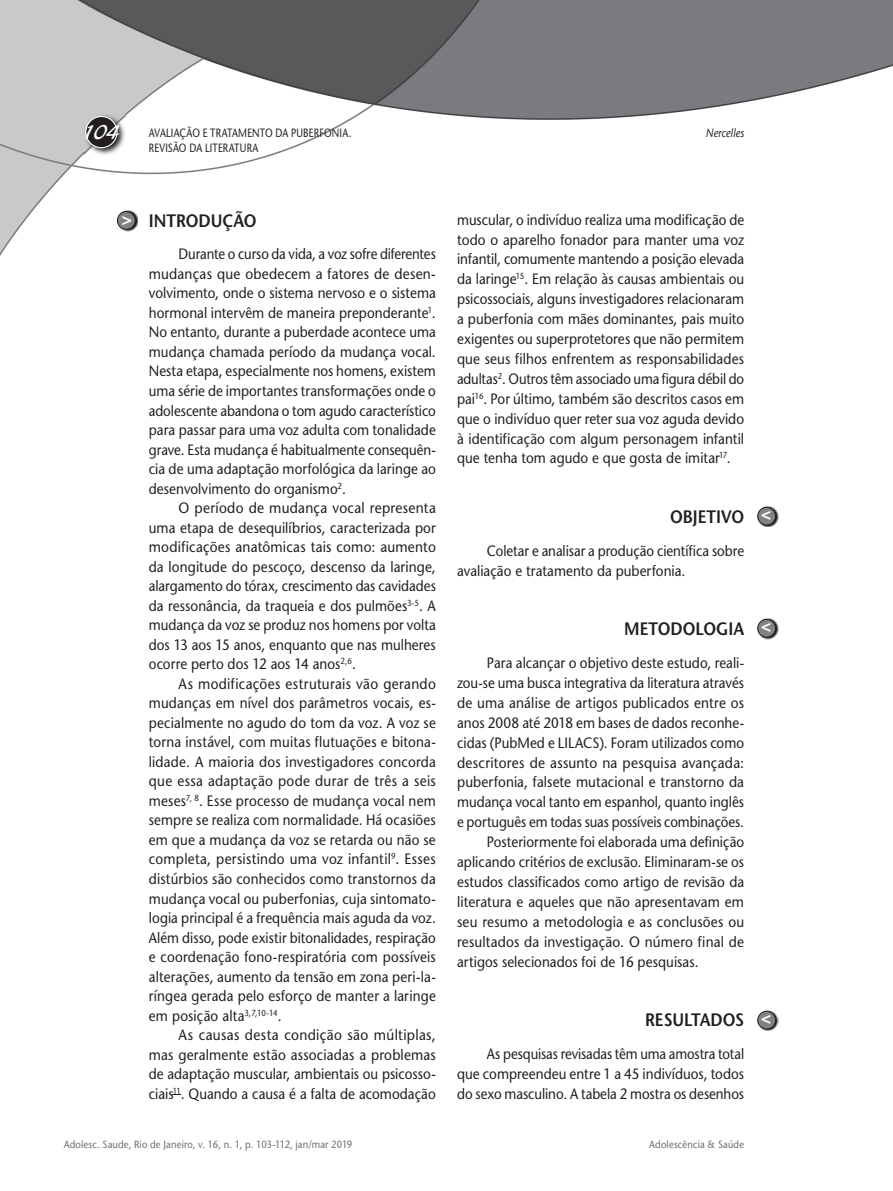
<style>
.page{position:relative;width:893px;height:1191px;background:#fff}
.page>*{position:absolute;margin:0;border:0;box-sizing:border-box;transform-origin:0 0}
.t1{font:21px "Blacklight D";color:#fff}
.t2{font:600 18px "Stone Sans";color:#231f20;scale:.9 1}
.t3{font:700 17.25px "Helvetica";color:#fff}
.t4{font:15px/19.5px "Stone Sans";letter-spacing:.005em;color:#231f20;text-align:justify;scale:.91 1}
.t5{font:15px/20px "Stone Sans";letter-spacing:.005em;color:#231f20;text-align:justify;scale:.89 1}
.t6{font:15px/19.5px "Stone Sans";letter-spacing:.005em;color:#231f20;text-align:justify;scale:.88 1}
.t7{font:15px/19.5px "Stone Sans";letter-spacing:.005em;color:#231f20;text-align:justify;scale:.92 1}
.t8{font:15px "Stone Sans";letter-spacing:.005em;color:#231f20;scale:.9 1}
.t9{font:12px "Stone Sans";letter-spacing:.02em;color:#231f20;scale:.8 1}
.t10{font:italic 12px "Stone Sans";letter-spacing:.005em;color:#231f20;scale:.85 1}
.t11{font:10.5px "Stone Sans";letter-spacing:.015em;color:#6c6d70;scale:.9 1}
</style>
<div class="page">
<img style="left:0;top:0;width:893px;height:640px">
<img style="left:84px;top:114px;width:41px;height:41px">
<svg style="left:85px;top:116px;width:33px;height:32px"></svg>
<img style="left:118px;top:210px;width:20px;height:21px">
<svg style="left:117px;top:211px;width:19px;height:19px"></svg>
<img style="left:758px;top:506px;width:20px;height:21px">
<svg style="left:757px;top:507px;width:19px;height:18px"></svg>
<img style="left:762px;top:1014px;width:16px;height:16px">
<svg style="left:757px;top:1010px;width:19px;height:19px"></svg>
<img style="left:758px;top:618px;width:20px;height:21px">
<svg style="left:757px;top:619px;width:19px;height:18px"></svg>
<h1 class="t1" style="left:82px;top:119px;width:39px">104</h1>
<p class="t9" style="left:149px;top:126px;width:255px">AVALIAÇÃO E TRATAMENTO DA PUBERFONIA.</p>
<p class="t10" style="left:706px;top:126px;width:47px">Nercelles</p>
<p class="t9" style="left:149px;top:140px;width:139px">REVISÃO DA LITERATURA</p>
<p class="t3" style="left:122px;top:209px;width:12px">&gt;</p>
<p class="t2" style="left:149px;top:210px;width:121px">INTRODUÇÃO</p>
<p class="t6" style="left:149px;top:244px;width:328px;text-indent:30px">Durante o curso da vida, a voz sofre diferentes mudanças que obedecem a fatores de desen&shy;volvimento, onde o sistema nervoso e o sistema hormonal intervêm de maneira preponderante<sup>1</sup>.<br>No entanto, durante a puberdade acontece uma mudança chamada período da mudança vocal.<br>Nesta etapa, especialmente nos homens, existem uma série de importantes transformações onde o adolescente abandona o tom agudo característico para passar para uma voz adulta com tonalidade grave. Esta mudança é habitualmente consequên&shy;cia de uma adaptação morfológica da laringe ao desenvolvimento do organismo<sup>2</sup>.</p>
<p class="t7" style="left:149px;top:498px;width:313px;text-indent:30px">O período de mudança vocal representa uma etapa de desequilíbrios, caracterizada por modificações anatômicas tais como: aumento da longitude do pescoço, descenso da laringe, alargamento do tórax, crescimento das cavidades da ressonância, da traqueia e dos pulmões<sup>3-5</sup>. A mudança da voz se produz nos homens por volta dos 13 aos 15 anos, enquanto que nas mulheres ocorre perto dos 12 aos 14 anos<sup>2,6</sup>.</p>
<p class="t4" style="left:149px;top:674px;width:317px;text-indent:30px">As modificações estruturais vão gerando mudanças em nível dos parâmetros vocais, es&shy;pecialmente no agudo do tom da voz. A voz se torna instável, com muitas flutuações e bitona&shy;lidade. A maioria dos investigadores concorda que essa adaptação pode durar de três a seis meses<sup>7,</sup> <sup>8</sup>. Esse processo de mudança vocal nem sempre se realiza com normalidade. Há ocasiões em que a mudança da voz se retarda ou não se completa, persistindo uma voz infantil<sup>9</sup>. Esses distúrbios são conhecidos como transtornos da mudança vocal ou puberfonias, cuja sintomato&shy;logia principal é a frequência mais aguda da voz.<br>Além disso, pode existir bitonalidades, respiração e coordenação fono-respiratória com possíveis alterações, aumento da tensão em zona peri-la&shy;ríngea gerada pelo esforço de manter a laringe em posição alta<sup>3,7,10-14</sup>.</p>
<p class="t7" style="left:149px;top:1025px;width:313px;text-indent:30px">As causas desta condição são múltiplas, mas geralmente estão associadas a problemas de adaptação muscular, ambientais ou psicosso&shy;ciais<sup>11</sup>. Quando a causa é a falta de acomodação</p>
<p class="t5" style="left:457px;top:209px;width:324px">muscular, o indivíduo realiza uma modificação de todo o aparelho fonador para manter uma voz infantil, comumente mantendo a posição elevada da laringe<sup>15</sup>. Em relação às causas ambientais ou psicossociais, alguns investigadores relacionaram a puberfonia com mães dominantes, pais muito exigentes ou superprotetores que não permitem que seus filhos enfrentem as responsabilidades adultas<sup>2</sup>. Outros têm associado uma figura débil do pai<sup>16</sup>. Por último, também são descritos casos em que o indivíduo quer reter sua voz aguda devido à identificação com algum personagem infantil que tenha tom agudo e que gosta de imitar<sup>17</sup>.</p>
<p class="t2" style="left:670px;top:506px;width:84px">OBJETIVO</p>
<p class="t5" style="left:457px;top:540px;width:324px;text-indent:30px">Coletar e analisar a produção científica sobre avaliação e tratamento da puberfonia.</p>
<p class="t2" style="left:624px;top:618px;width:135px">METODOLOGIA</p>
<p class="t8" style="left:487px;top:654px;width:287px">Para alcançar o objetivo deste estudo, reali-</p>
<p class="t5" style="left:457px;top:673px;width:324px">zou-se uma busca integrativa da literatura através</p>
<p class="t4" style="left:457px;top:693px;width:317px">de uma análise de artigos publicados entre os</p>
<p class="t8" style="left:457px;top:713px;width:320px">anos 2008 até 2018 em bases de dados reconhe-</p>
<p class="t8" style="left:457px;top:733px;width:320px">cidas (PubMed e LILACS). Foram utilizados como</p>
<p class="t7" style="left:457px;top:752px;width:313px">descritores de assunto na pesquisa avançada:</p>
<p class="t4" style="left:457px;top:772px;width:317px">puberfonia, falsete mutacional e transtorno da</p>
<p class="t5" style="left:457px;top:792px;width:324px">mudança vocal tanto em espanhol, quanto inglês</p>
<p class="t5" style="left:457px;top:812px;width:324px">e português em todas suas possíveis combinações.</p>
<p class="t8" style="left:487px;top:833px;width:287px">Posteriormente foi elaborada uma definição</p>
<p class="t8" style="left:457px;top:853px;width:320px">aplicando critérios de exclusão. Eliminaram-se os</p>
<p class="t8" style="left:457px;top:872px;width:320px">estudos classificados como artigo de revisão da</p>
<p class="t4" style="left:457px;top:892px;width:317px">literatura e aqueles que não apresentavam em</p>
<p class="t4" style="left:457px;top:911px;width:317px">seu resumo a metodologia e as conclusões ou</p>
<p class="t4" style="left:457px;top:931px;width:317px">resultados da investigação. O número final de</p>
<p class="t8" style="left:457px;top:952px;width:270px">artigos selecionados foi de 16 pesquisas.</p>
<p class="t2" style="left:645px;top:1009px;width:112px">RESULTADOS</p>
<p class="t6" style="left:457px;top:1043px;width:328px;line-height:20px;text-indent:30px">As pesquisas revisadas têm uma amostra total que compreendeu entre 1 a 45 indivíduos, todos do sexo masculino. A tabela 2 mostra os desenhos</p>
<p class="t11" style="left:64px;top:1138px;width:322px">Adolesc. Saude, Rio de Janeiro, v. 16, n. 1, p. 103-112, jan/mar 2019</p>
<p class="t11" style="left:649px;top:1138px;width:107px">Adolescência &amp; Saúde</p>
<p class="t3" style="left:771px;top:528px;width:12px;rotate:-180deg">&gt;</p>
<p class="t3" style="left:771px;top:640px;width:12px;rotate:-180deg">&gt;</p>
<p class="t3" style="left:771px;top:1031px;width:12px;rotate:-180deg">&gt;</p>
</div>
